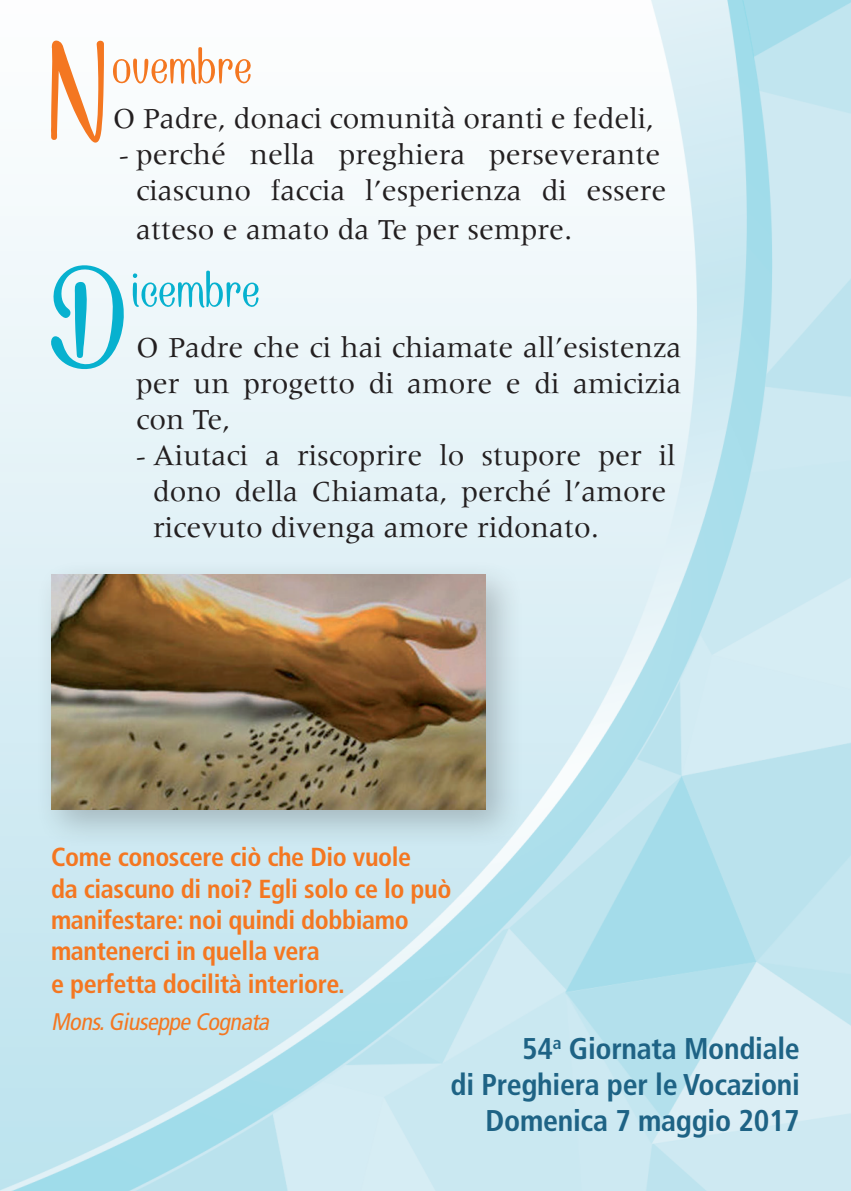
<style>
.page{position:relative;width:851px;height:1191px;background:#fff}
.page>*{position:absolute;margin:0;border:0;box-sizing:border-box;transform-origin:0 0}
.t1{font:160.8px "Caneletter Sans Personal Use";color:#f47721}
.t2{font:160.8px "Caneletter Sans Personal Use";color:#07b1cf}
.t3{font:54px "Caneletter Sans Personal Use";color:#f47721}
.t4{font:54px "Caneletter Sans Personal Use";color:#07b1cf}
.t5{font:30px/36px "Meridien LT Std";color:#231f20;text-align:center}
.t6{font:700 condensed 30px/36px "Frutiger LT Std";letter-spacing:-.01em;color:#1e6385;text-align:right}
.t7{font:700 condensed 26.1px/31.5px "Frutiger LT Std";letter-spacing:-.015em;color:#f47721}
.t8{font:italic condensed 24px "Frutiger LT Std";color:#f47721}
.s1{font-family:"Adobe Garamond Pro"}
</style>
<div class="page">
<img style="left:0;top:0;width:850px;height:1191px">
<div style="left:34px;top:557px;width:491px;height:293px;background:#231f20;opacity:.25"></div>
<img style="left:51px;top:574px;width:434px;height:235px">
<h1 class="t1" style="left:51px;top:10px;width:63px">N</h1>
<h2 class="t3" style="left:113px;top:40px;width:142px">ovembre</h2>
<p class="t5" style="left:113px;top:100px;width:543px">O Padre, donaci comunità oranti e fedeli,</p>
<p class="t5" style="left:119px;top:136px;width:548px"><span class="s1">-</span> perché nella preghiera perseverante ciascuno faccia l’esperienza di essere</p>
<p class="t5" style="left:136px;top:211px;width:438px">atteso e amato da Te per sempre.</p>
<h1 class="t2" style="left:51px;top:236px;width:82px">D</h1>
<h2 class="t4" style="left:132px;top:263px;width:131px">icembre</h2>
<p class="t5" style="left:136px;top:329px;width:546px;text-align:justify">O Padre che ci hai chiamate all’esistenza per un progetto di amore e di amicizia con Te,</p>
<p class="t5" style="left:153px;top:437px;width:523px;text-align:left;text-indent:-17px"><span class="s1">-</span> Aiutaci a riscoprire lo stupore per il dono della Chiamata, perché l’amore ricevuto divenga amore ridonato.</p>
<p class="t7" style="left:51px;top:841px;width:402px">Come conoscere ciò che Dio vuole<br>da ciascuno di noi? Egli solo ce lo può manifestare: noi quindi dobbiamo mantenerci in quella vera<br>e perfetta docilità interiore.</p>
<p class="t8" style="left:51px;top:1008px;width:224px">Mons.Giuseppe Cognata</p>
<p class="t6" style="left:450px;top:1031px;width:351px">54<sup>a</sup> Giornata Mondiale<br>di Preghiera per le Vocazioni<br>Domenica 7 maggio 2017</p>
</div>
